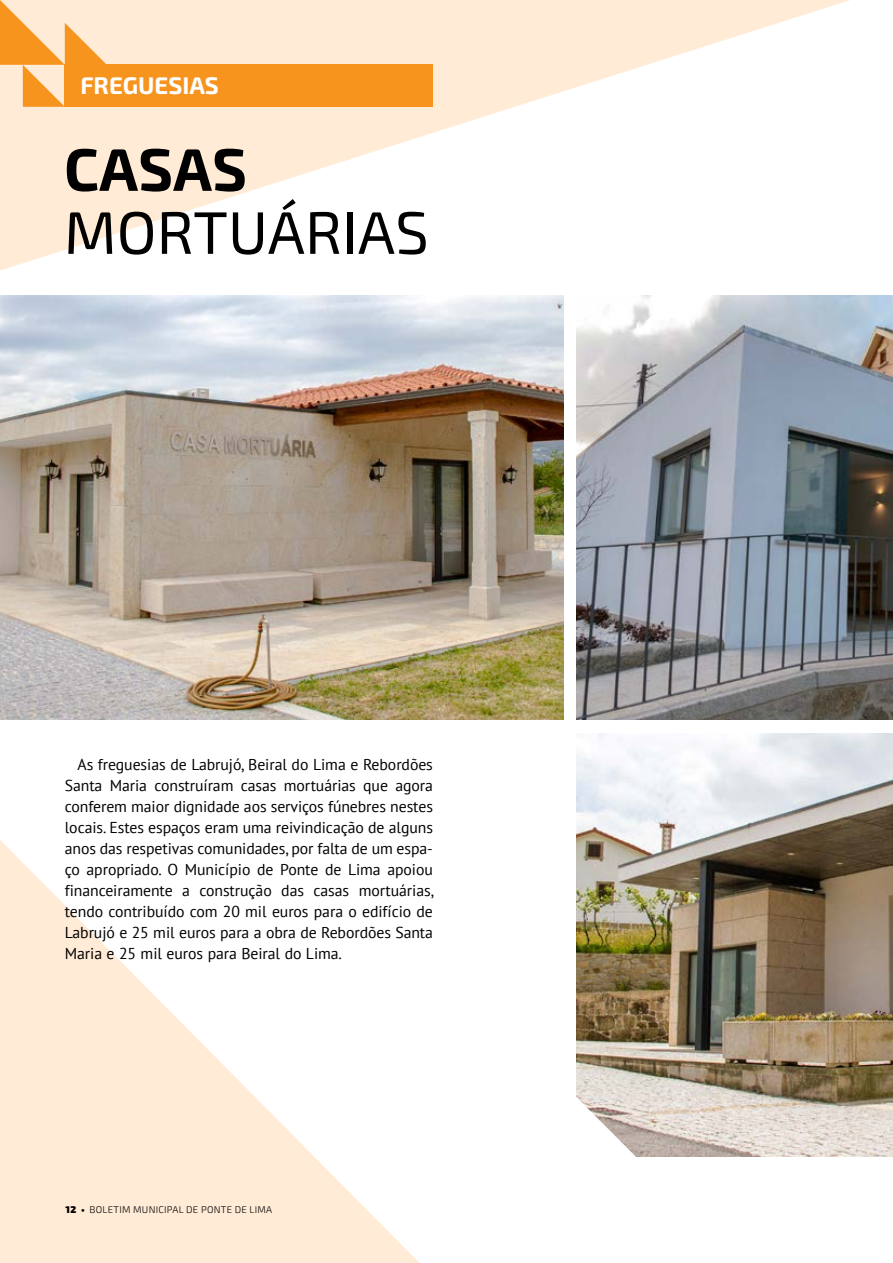
<style>
.page{position:relative;width:893px;height:1263px;background:#fff}
.page>*{position:absolute;margin:0;border:0;box-sizing:border-box;transform-origin:0 0}
.t1{font:60px "Exo 2";color:#000}
.t2{font:700 60px "Exo 2";color:#000}
.t3{font:700 24px "Exo 2";color:#fff}
.t4{font:15.75px/21px "PT Sans";letter-spacing:-.005em;color:#000;text-align:justify}
.t5{font:300 9.75px "Exo 2";letter-spacing:.025em;color:#000}
.s1{font-weight:900}
</style>
<div class="page">
<svg style="left:0;top:0;width:850px;height:271px"></svg>
<svg style="left:0;top:840px;width:419px;height:423px"></svg>
<img style="left:577px;top:733px;width:316px;height:424px">
<img style="left:0;top:296px;width:563px;height:424px">
<img style="left:577px;top:296px;width:316px;height:424px">
<svg style="left:0;top:0;width:125px;height:107px;background:#fccb93"></svg>
<div style="left:65px;top:65px;width:368px;height:42px;background:#f7941e"></div>
<svg style="left:576px;top:1083px;width:75px;height:74px"></svg>
<h2 class="t3" style="left:80px;top:71px;width:140px">FREGUESIAS</h2>
<h1 class="t2" style="left:64px;top:134px;width:185px">CASAS</h1>
<h1 class="t1" style="left:64px;top:198px;width:366px">MORTUÁRIAS</h1>
<p class="t4" style="left:65px;top:754px;width:371px;text-indent:13px">As freguesias de Labrujó, Beiral do Lima e Rebordões Santa Maria construíram casas mortuárias que agora conferem maior dignidade aos serviços fúnebres nestes locais. Estes espaços eram uma reivindicação de alguns anos das respetivas comunidades, por falta de um espa&shy;ço apropriado. O Município de Ponte de Lima apoiou financeiramente a construção das casas mortuárias, tendo contribuído com 20 mil euros para o edifício de Labrujó e 25 mil euros para a obra de Rebordões Santa Maria e 25 mil euros para Beiral do Lima.</p>
<p class="t5" style="left:66px;top:1204px;width:208px"><span class="s1">12 •</span> BOLETIM MUNICIPAL DE PONTE DE LIMA</p>
</div>
